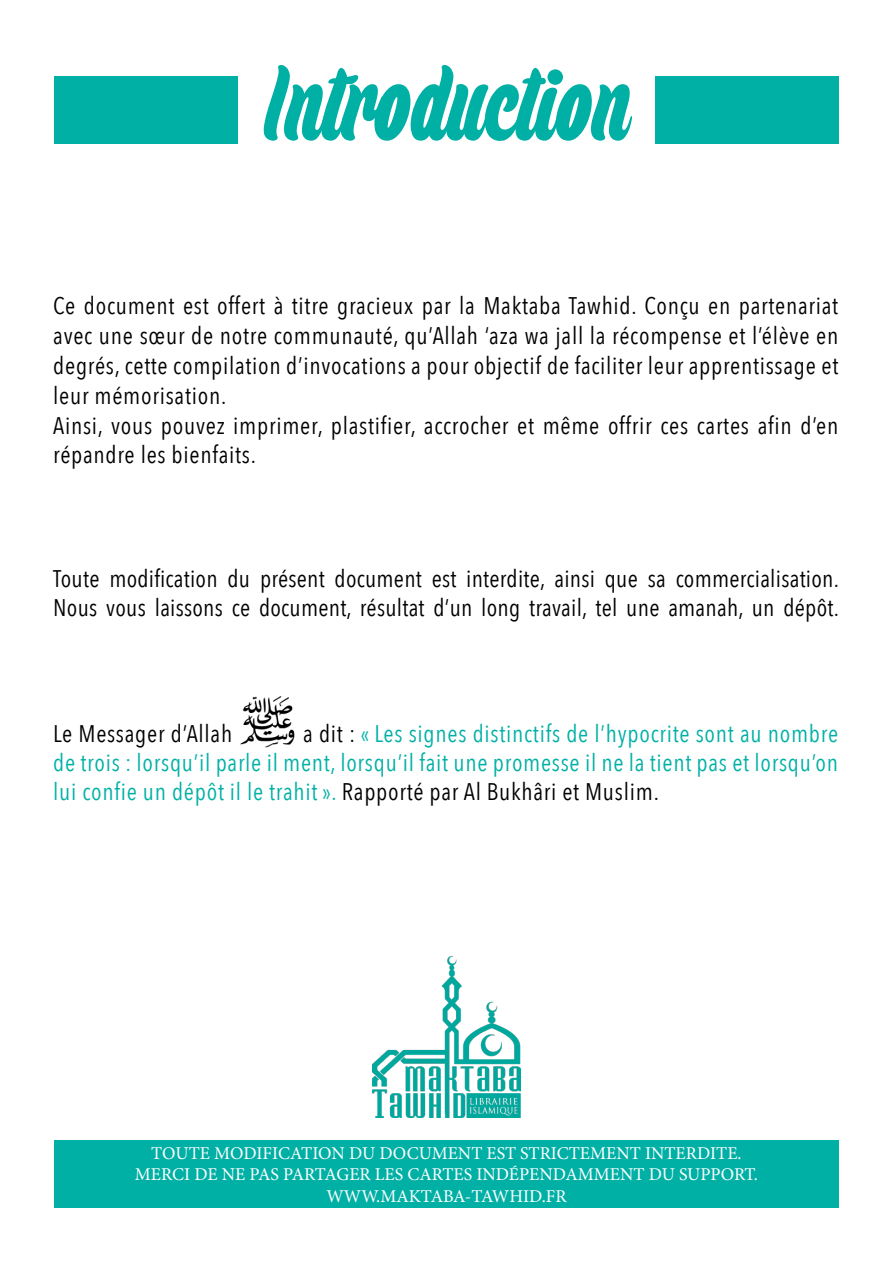
<style>
.page{position:relative;width:893px;height:1263px;background:#fff}
.page>*{position:absolute;margin:0;border:0;box-sizing:border-box;transform-origin:0 0}
.t1{font:108px "Backpack Personal Use";color:#00b0a5}
.t2{font:24px/30px "Avenir Next Condensed";letter-spacing:.025em;color:#000}
.t3{font:24px/28.8px "Avenir Next Condensed";letter-spacing:.03em;color:#00b0a5;text-align:justify}
.t4{font:18px "Minion Pro";color:#fff}
.s1{color:#000}
</style>
<div class="page">
<img style="left:241px;top:696px;width:53px;height:52px">
<div style="left:54px;top:1140px;width:785px;height:68px;background:#00b0a5"></div>
<div style="left:54px;top:76px;width:183px;height:68px;background:#00b0a5"></div>
<div style="left:656px;top:76px;width:183px;height:68px;background:#00b0a5"></div>
<img style="left:372px;top:957px;width:149px;height:161px">
<p class="t1" style="left:265px;top:42px;width:366px">Introduction</p>
<p class="t2" style="left:53px;top:290px;width:787px;text-align:justify">Ce document est offert à titre gracieux par la Maktaba Tawhid. Conçu en partenariat avec une sœur de notre communauté, qu’Allah ‘aza wa jall la récompense et l’élève en degrés, cette compilation d’invocations a pour objectif de faciliter leur apprentissage et leur mémorisation.</p>
<p class="t2" style="left:53px;top:410px;width:787px;line-height:28.8px">Ainsi, vous pouvez imprimer, plastifier, accrocher et même offrir ces cartes afin d’en répandre les bienfaits.</p>
<p class="t2" style="left:53px;top:563px;width:787px;line-height:28.8px">Toute modification du présent document est interdite, ainsi que sa commercialisation.<br>Nous vous laissons ce document, résultat d’un long travail, tel une amanah, un dépôt.</p>
<p class="t3" style="left:53px;top:718px;width:786px;text-indent:250px"><span class="s1">a dit :</span> « Les signes distinctifs de l’hypocrite sont au nombre de trois : lorsqu’il parle il ment, lorsqu’il fait une promesse il ne la tient pas et lorsqu’on lui confie un dépôt il le trahit ». <span class="s1">Rapporté par Al Bukhâri et Muslim.</span></p>
<p class="t2" style="left:53px;top:718px;width:180px">Le Messager d’Allah</p>
<p class="t4" style="left:151px;top:1141px;width:592px">TOUTE MODIFICATION DU DOCUMENT EST STRICTEMENT INTERDITE.</p>
<p class="t4" style="left:135px;top:1162px;width:625px">MERCI DE NE PAS PARTAGER LES CARTES INDÉPENDAMMENT DU SUPPORT.</p>
<p class="t4" style="left:326px;top:1184px;width:242px">WWW.MAKTABA-TAWHID.FR</p>
</div>
